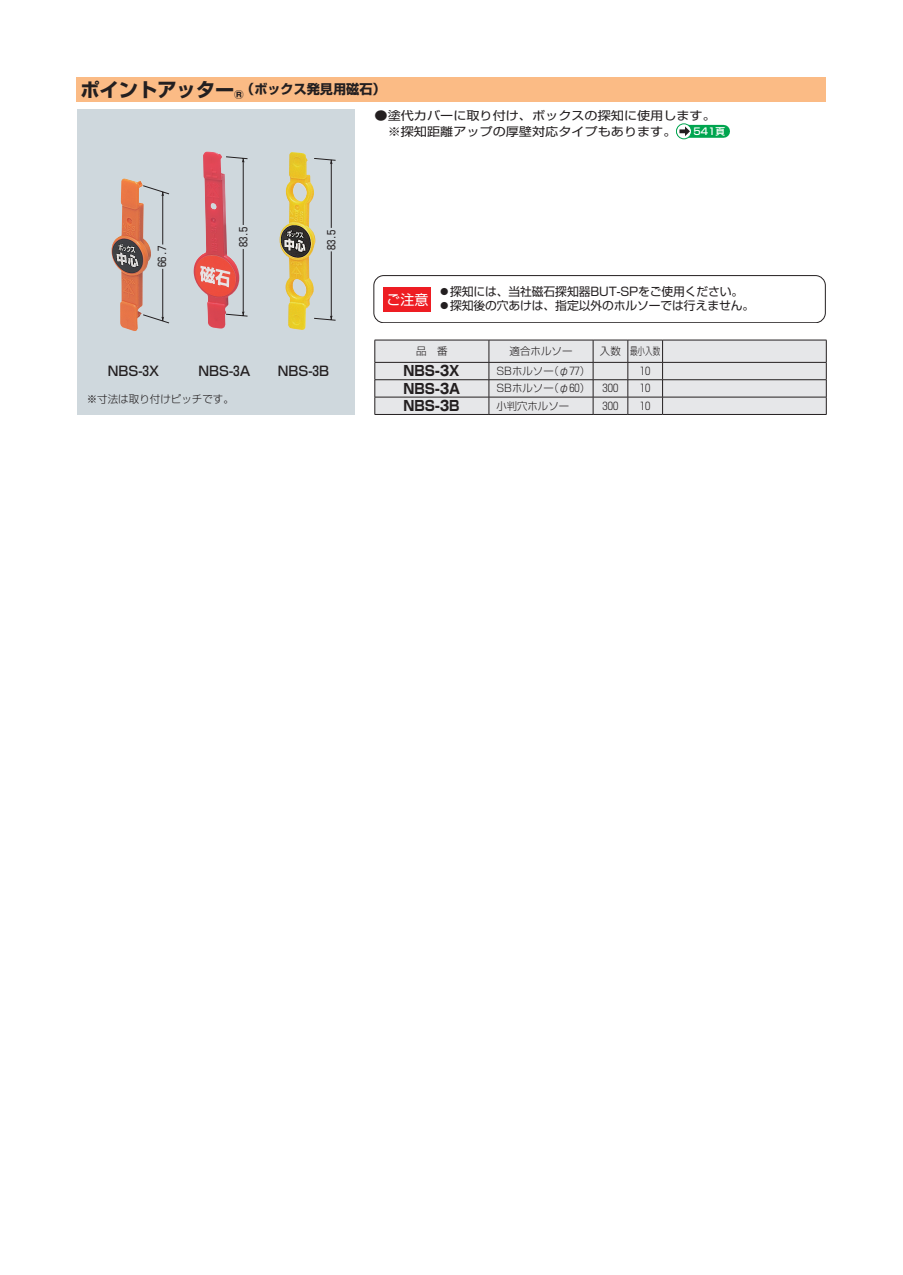
<style>
.page{position:relative;width:903px;height:1275px;background:#fff}
.page>*{position:absolute;margin:0;border:0;box-sizing:border-box;transform-origin:0 0}
.t1{font:700 14px "Shin Go Pro";color:#231f20;scale:.9 1}
.t2{font:14px "Shin Go Pro Regular 90 msp RKSJ H";color:#fff}
.t3{font:700 13.12px "Shin Go Pro";color:#231f20}
.t4{font:500 13.12px "Shin Go Pro";color:#231f20}
.t5{font:11.9px "Shin Go Pro Regular 90 msp RKSJ H";letter-spacing:-.01em;color:#231f20}
.t6{font:11.9px/15.8px "Shin Go Pro";color:#231f20;scale:1.11 1}
.t7{font:300 10.5px "Shin Go Pro";color:#231f20}
.t8{font:10.5px "Shin Go Pro Regular 90 msp RKSJ H";color:#231f20}
.t9{font:500 9.62px "Shin Go Pro";color:#fff}
.s1{font-size:19.25px}
.s2{font-family:"Gothic MB101 Pro"}
</style>
<div class="page">
<div style="left:77px;top:109px;width:278px;height:305px;background:#cfd8dd"></div>
<div style="left:77px;top:77px;width:749px;height:25px;background:#fbbb85"></div>
<svg style="left:315px;top:158px;width:21px;height:162px"></svg>
<svg style="left:239px;top:157px;width:9px;height:159px"></svg>
<img style="left:194px;top:151px;width:45px;height:178px">
<img style="left:280px;top:152px;width:35px;height:178px">
<img style="left:112px;top:178px;width:34px;height:153px">
<svg style="left:143px;top:186px;width:26px;height:137px"></svg>
<div style="left:374px;top:275px;width:451px;height:48px;border:1px solid #231f20;border-radius:10px"></div>
<div style="left:384px;top:287px;width:47px;height:25px;background:#ee1d23"></div>
<div style="left:682px;top:125px;width:41px;height:13px;background:#00a54f"></div>
<svg style="left:676px;top:124px;width:15px;height:15px"></svg>
<div style="left:676px;top:124px;width:16px;height:15px;border:1px solid #00a54f;border-radius:50%"></div>
<svg style="left:679px;top:126px;width:11px;height:10px"></svg>
<hr style="left:375px;top:414px;width:114px;height:1px;background:#231f20">
<hr style="left:489px;top:414px;width:104px;height:1px;background:#231f20">
<hr style="left:593px;top:414px;width:35px;height:1px;background:#231f20">
<hr style="left:628px;top:414px;width:34px;height:1px;background:#231f20">
<hr style="left:662px;top:414px;width:164px;height:1px;background:#231f20">
<svg style="left:374px;top:340px;width:453px;height:74px;background:#dadadc"></svg>
<p class="t3" style="left:80px;top:79px;width:307px"><span class="s1">ポイントアッターR</span>（ボックス発見用磁石）</p>
<p class="t8" style="left:154px;top:267px;width:22px;rotate:-90deg">66.7</p>
<p class="t8" style="left:235px;top:247px;width:22px;rotate:-90deg">83.5</p>
<p class="t8" style="left:323px;top:250px;width:22px;rotate:-90deg">83.5</p>
<p class="t4" style="left:108px;top:360px;width:53px">NBS-3X</p>
<p class="t4" style="left:198px;top:360px;width:54px">NBS-3A</p>
<p class="t4" style="left:278px;top:360px;width:53px">NBS-3B</p>
<p class="t7" style="left:87px;top:390px;width:148px">※寸法は取り付けピッチです。</p>
<p class="t6" style="left:388px;top:106px;width:297px;text-indent:-13px">●塗代カバーに取り付け、ボックスの探知に使用します。※探知距離アップの厚壁対応タイプもあります。</p>
<p class="t9" style="left:693px;top:123px;width:33px">541頁</p>
<h1 class="t2" style="left:386px;top:288px;width:43px">ご注意</h1>
<p class="t5" style="left:438px;top:282px;width:307px">●探知には、当社磁石探知器BUT-SPをご使用ください。</p>
<p class="t5" style="left:438px;top:296px;width:317px">●探知後の穴あけは、指定以外のホルソーでは行えません。</p>
<p class="t7" style="left:416px;top:343px;width:33px">品　番</p>
<p class="t7" style="left:509px;top:343px;width:64px">適合ホルソー</p>
<p class="t7" style="left:600px;top:343px;width:62px">入数 最小入数</p>
<h1 class="t1" style="left:403px;top:360px;width:64px">NBS-<span class="s2">3</span>X</h1>
<p class="t7" style="left:496px;top:362px;width:95px">SBホルソー（φ77）</p>
<p class="t7" style="left:640px;top:362px;width:12px">10</p>
<h1 class="t1" style="left:403px;top:377px;width:64px">NBS-<span class="s2">3</span>A</h1>
<p class="t7" style="left:496px;top:380px;width:123px">SBホルソー（φ60） 300</p>
<p class="t7" style="left:640px;top:380px;width:12px">10</p>
<h1 class="t1" style="left:403px;top:395px;width:64px">NBS-<span class="s2">3</span>B</h1>
<p class="t7" style="left:496px;top:397px;width:74px">小判穴ホルソー</p>
<p class="t7" style="left:602px;top:397px;width:17px">300</p>
<p class="t7" style="left:640px;top:397px;width:12px">10</p>
</div>
